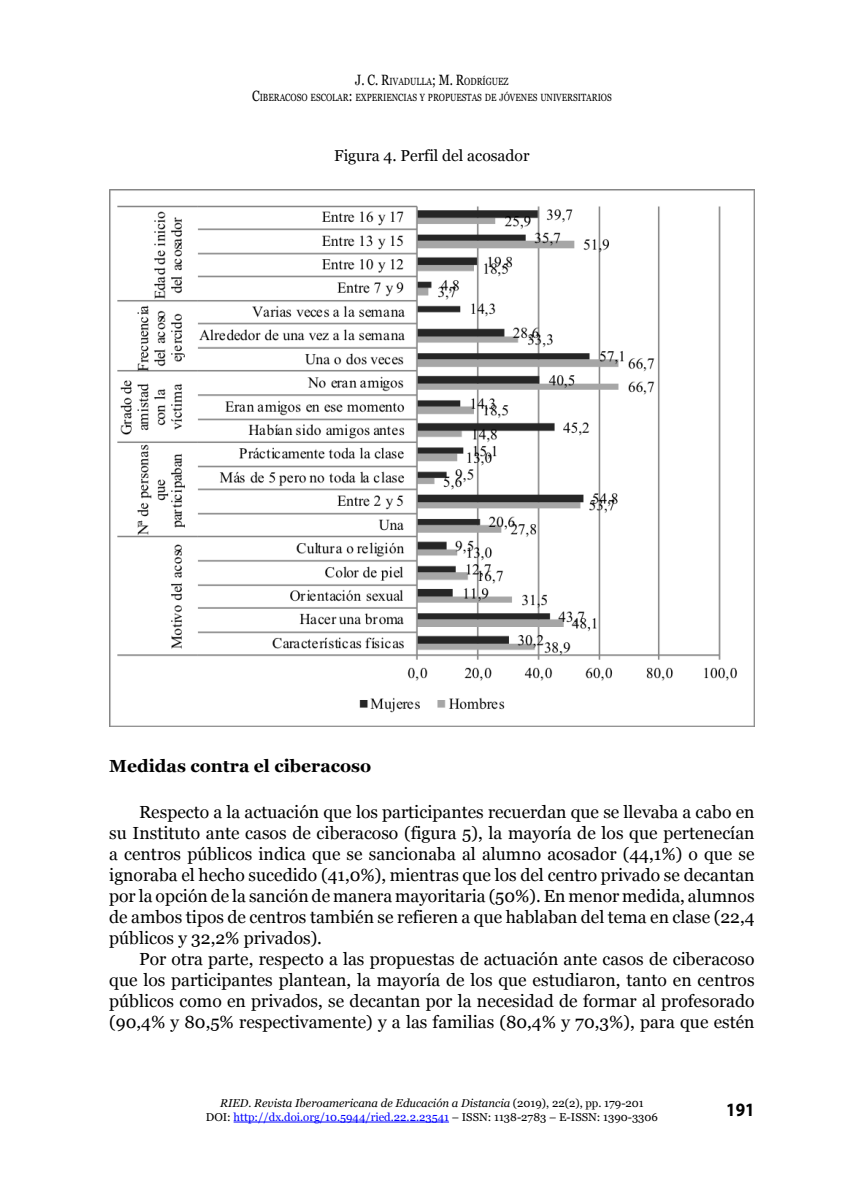
<style>
.page{position:relative;width:844px;height:1191px;background:#fff}
.page>*{position:absolute;margin:0;border:0;box-sizing:border-box;transform-origin:0 0}
.t1{font:700 18.9px "Myriad Pro";color:#000;scale:.9 1}
.t2{font:17.5px/21px "Georgia";color:#000;text-align:justify}
.t3{font:700 17.5px "Georgia";color:#000}
.t4{font:15.75px "Georgia";color:#000}
.t5{font:11.38px/13.7px "Georgia";color:#000;text-align:center}
.t6{font:10.33px/15.8px "Georgia";color:#000;text-align:center;scale:.8 1}
.s1{font-size:14.88px}
.s2{font-style:italic}
.s3{color:#00f}
</style>
<div class="page">
<img style="left:109px;top:189px;width:645px;height:537px">
<hr style="left:233px;top:1121px;width:216px;height:1px;background:#00f">
<p class="t6" style="left:252px;top:73px;width:451px"><span class="s1">J. C. R</span>IVADULLA<span class="s1">; M. R</span>ODRÍGUEZ<br><span class="s1">C</span>IBERACOSO ESCOLAR<span class="s1">:</span> EXPERIENCIAS Y PROPUESTAS DE JÓVENES UNIVERSITARIOS</p>
<p class="t4" style="left:334px;top:144px;width:197px">Figura 4. Perfil del acosador</p>
<p class="t3" style="left:109px;top:753px;width:263px">Medidas contra el ciberacoso</p>
<p class="t2" style="left:109px;top:800px;width:646px;text-indent:30px">Respecto a la actuación que los participantes recuerdan que se llevaba a cabo en su Instituto ante casos de ciberacoso (figura 5), la mayoría de los que pertenecían a centros públicos indica que se sancionaba al alumno acosador (44,1%) o que se ignoraba el hecho sucedido (41,0%), mientras que los del centro privado se decantan por la opción de la sanción de manera mayoritaria (50%). En menor medida, alumnos de ambos tipos de centros también se refieren a que hablaban del tema en clase (22,4 públicos y 32,2% privados).</p>
<p class="t2" style="left:109px;top:947px;width:646px;text-indent:30px">Por otra parte, respecto a las propuestas de actuación ante casos de ciberacoso que los participantes plantean, la mayoría de los que estudiaron, tanto en centros públicos como en privados, se decantan por la necesidad de formar al profesorado (90,4% y 80,5% respectivamente) y a las familias (80,4% y 70,3%), para que estén</p>
<p class="t5" style="left:206px;top:1096px;width:453px"><span class="s2">RIED. Revista Iberoamericana de Educación a Distancia</span> (2019), 22(2), pp. 179-201<br>DOI: <span class="s3">http://dx.doi.org/10.5944/ried.22.2.23541</span> – ISSN: 1138-2783 – E-ISSN: 1390-3306</p>
<p class="t1" style="left:726px;top:1097px;width:33px">191</p>
</div>
